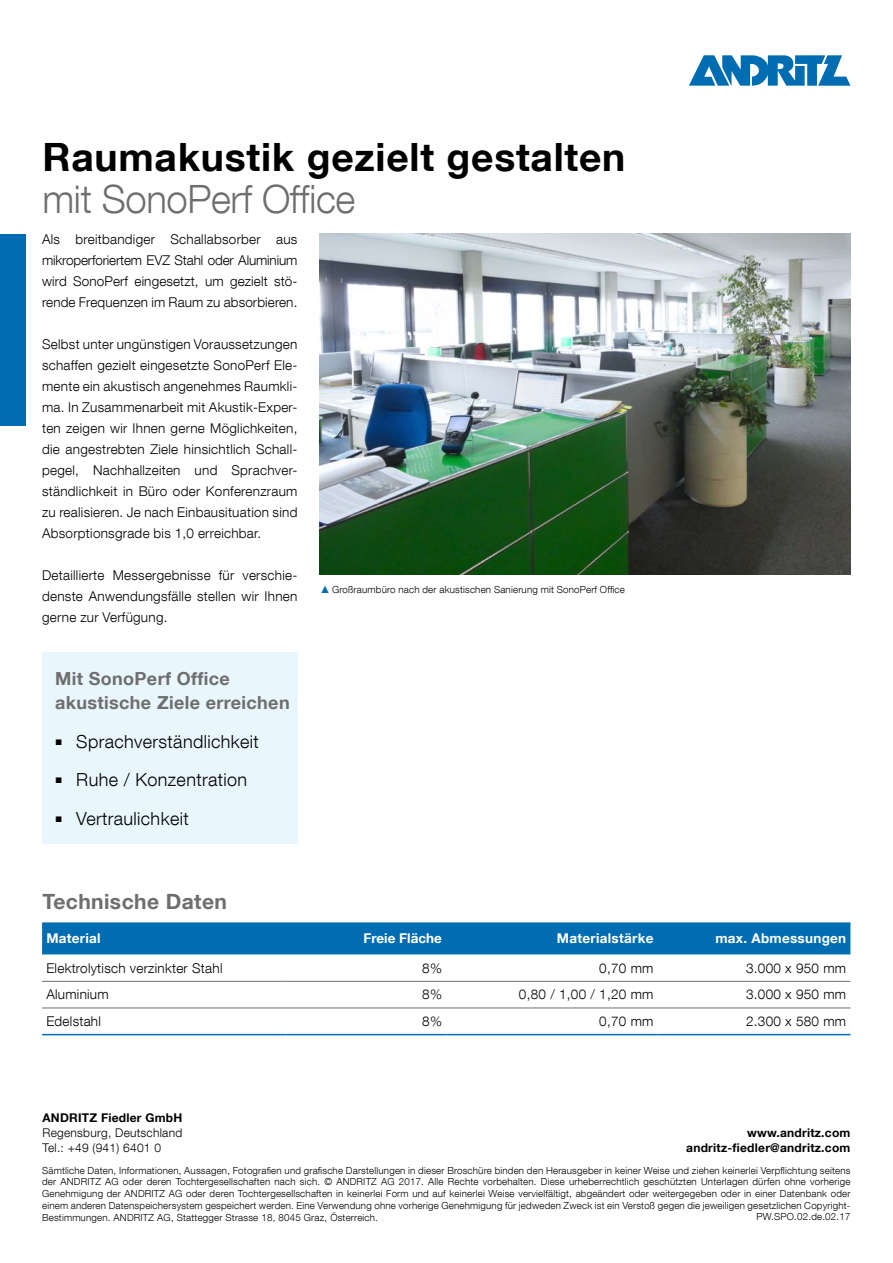
<style>
.page{position:relative;width:893px;height:1263px;background:#fff}
.page>*{position:absolute;margin:0;border:0;box-sizing:border-box;transform-origin:0 0}
.t1{font:700 39px "Helvetica Neue LT Com";letter-spacing:.02em;color:#000}
.t2{font:300 39px "Helvetica Neue LT Com";letter-spacing:-.01em;color:#6e6e6e}
.t3{font:700 21px "Helvetica Neue LT Com";letter-spacing:.02em;color:#6e6e6e}
.t4{font:300 18px "Helvetica Neue LT Com";letter-spacing:.02em;color:#000}
.t5{font:700 18px/24px "Helvetica Neue LT Com";letter-spacing:.02em;color:#6e6e6e}
.t6{font:300 13.5px/21px "Helvetica Neue LT Com";letter-spacing:.02em;color:#000;text-align:justify}
.t7{font:700 13.5px "Helvetica Neue LT Com";letter-spacing:.02em;color:#fff}
.t8{font:700 13.5px "Helvetica Neue LT Com";color:#fff}
.t9{font:700 12px/15px "Helvetica Neue LT Com";letter-spacing:.02em;color:#000;text-align:right}
.t10{font:300 12px/15px "Helvetica Neue LT Com";letter-spacing:.02em;color:#000}
.t11{font:300 9.75px/11.7px "Helvetica Neue LT Com";letter-spacing:.02em;color:#000;text-align:justify}
.s1{font-family:"Arial Narrow";font-weight:400;font-size:10.5px;color:#006cb1}
</style>
<div class="page">
<div style="left:0;top:234px;width:26px;height:191px;background:#006cb1"></div>
<img style="left:320px;top:234px;width:530px;height:340px">
<svg style="left:689px;top:55px;width:161px;height:31px"></svg>
<div style="left:42px;top:922px;width:808px;height:33px;background:#006cb1"></div>
<svg style="left:42px;top:980px;width:808px;height:54px"></svg>
<hr style="left:42px;top:1034px;width:243px;height:1px;background:#006cb1">
<hr style="left:285px;top:1034px;width:161px;height:1px;background:#006cb1">
<hr style="left:446px;top:1034px;width:212px;height:1px;background:#006cb1">
<hr style="left:658px;top:1034px;width:192px;height:1px;background:#006cb1">
<hr style="left:42px;top:1008px;width:243px;height:1px;background:#6e6e6e">
<hr style="left:285px;top:1008px;width:161px;height:1px;background:#6e6e6e">
<hr style="left:446px;top:1008px;width:212px;height:1px;background:#6e6e6e">
<hr style="left:658px;top:1008px;width:192px;height:1px;background:#6e6e6e">
<hr style="left:42px;top:981px;width:243px;height:1px;background:#6e6e6e">
<hr style="left:285px;top:981px;width:161px;height:1px;background:#6e6e6e">
<hr style="left:446px;top:981px;width:212px;height:1px;background:#6e6e6e">
<hr style="left:658px;top:981px;width:192px;height:1px;background:#6e6e6e">
<div style="left:42px;top:653px;width:255px;height:191px;background:#eaf6fe"></div>
<h1 class="t1" style="left:43px;top:132px;width:584px">Raumakustik gezielt gestalten</h1>
<h1 class="t2" style="left:43px;top:175px;width:314px">mit SonoPerf Office</h1>
<h3 class="t6" style="left:42px;top:228px;width:257px">Als breitbandiger Schallabsorber aus mikroperforiertem EVZ Stahl oder Aluminium wird SonoPerf eingesetzt, um gezielt stö&shy;rende Frequenzen im Raum zu absorbieren.</h3>
<p class="t6" style="left:42px;top:333px;width:257px">Selbst unter ungünstigen Voraussetzungen schaffen gezielt eingesetzte SonoPerf Ele&shy;mente ein akustisch angenehmes Raumkli&shy;ma. In Zusammenarbeit mit Akustik-Exper&shy;ten zeigen wir Ihnen gerne Möglichkeiten, die angestrebten Ziele hinsichtlich Schall&shy;pegel, Nachhallzeiten und Sprachver&shy;ständlichkeit in Büro oder Konferenzraum zu realisieren. Je nach Einbausituation sind Absorptionsgrade bis 1,0 erreichbar.</p>
<h3 class="t6" style="left:42px;top:564px;width:257px">Detaillierte Messergebnisse für verschie&shy;denste Anwendungsfälle stellen wir Ihnen gerne zur Verfügung.</h3>
<h3 class="t5" style="left:55px;top:666px;width:236px">Mit SonoPerf Office akustische Ziele erreichen</h3>
<h3 class="t4" style="left:55px;top:730px;width:205px"><sup>■</sup> Sprachverständlichkeit</h3>
<h3 class="t4" style="left:55px;top:769px;width:194px"><sup>■</sup> Ruhe / Konzentration</h3>
<h3 class="t4" style="left:55px;top:807px;width:135px"><sup>■</sup> Vertraulichkeit</h3>
<p class="t11" style="left:321px;top:584px;width:305px"><span class="s1">▲</span>Großraumbüro nach der akustischen Sanierung mit SonoPerf Office</p>
<h2 class="t3" style="left:43px;top:888px;width:186px">Technische Daten</h2>
<h3 class="t7" style="left:46px;top:930px;width:56px">Material</h3>
<h3 class="t8" style="left:364px;top:930px;width:80px">Freie Fläche</h3>
<h3 class="t7" style="left:557px;top:930px;width:98px">Materialstärke</h3>
<h3 class="t7" style="left:715px;top:930px;width:132px">max. Abmessungen</h3>
<h3 class="t6" style="left:46px;top:957px;width:178px">Elektrolytisch verzinkter Stahl</h3>
<h3 class="t6" style="left:422px;top:957px;width:21px">8%</h3>
<h3 class="t6" style="left:599px;top:957px;width:56px">0,70 mm</h3>
<h3 class="t6" style="left:746px;top:957px;width:102px">3.000 x 950 mm</h3>
<h3 class="t6" style="left:46px;top:984px;width:64px">Aluminium</h3>
<h3 class="t6" style="left:422px;top:984px;width:21px">8%</h3>
<h3 class="t6" style="left:519px;top:984px;width:136px">0,80 / 1,00 / 1,20 mm</h3>
<h3 class="t6" style="left:746px;top:984px;width:102px">3.000 x 950 mm</h3>
<h3 class="t6" style="left:46px;top:1010px;width:56px">Edelstahl</h3>
<h3 class="t6" style="left:422px;top:1010px;width:21px">8%</h3>
<h3 class="t6" style="left:599px;top:1010px;width:56px">0,70 mm</h3>
<h3 class="t6" style="left:746px;top:1010px;width:102px">2.300 x 580 mm</h3>
<p class="t9" style="left:43px;top:1110px;width:141px">ANDRITZ Fiedler GmbH</p>
<p class="t10" style="left:43px;top:1125px;width:141px">Regensburg, Deutschland<br>Tel.: +49 (941) 6401 0</p>
<p class="t9" style="left:686px;top:1125px;width:166px">www.andritz.com andritz-fiedler@andritz.com</p>
<p class="t11" style="left:42px;top:1164px;width:810px">Sämtliche Daten, Informationen, Aussagen, Fotografien und grafische Darstellungen in dieser Broschüre binden den Herausgeber in keiner Weise und ziehen keinerlei Verpflichtung seitens der ANDRITZ AG oder deren Tochtergesellschaften nach sich. © ANDRITZ AG 2017. Alle Rechte vorbehalten. Diese urheberrechtlich geschützten Unterlagen dürfen ohne vorherige Genehmigung der ANDRITZ AG oder deren Tochtergesellschaften in keinerlei Form und auf keinerlei Weise vervielfältigt, abgeändert oder weitergegeben oder in einer Datenbank oder einem anderen Datenspeichersystem gespeichert werden. Eine Verwendung ohne vorherige Genehmigung für jedweden Zweck ist ein Verstoß gegen die jeweiligen gesetzlichen Copyright-Bestimmungen. ANDRITZ AG, Stattegger Strasse 18, 8045 Graz, Österreich.</p>
<p class="t11" style="left:757px;top:1211px;width:95px">PW.SPO.02.de.02.17</p>
</div>
